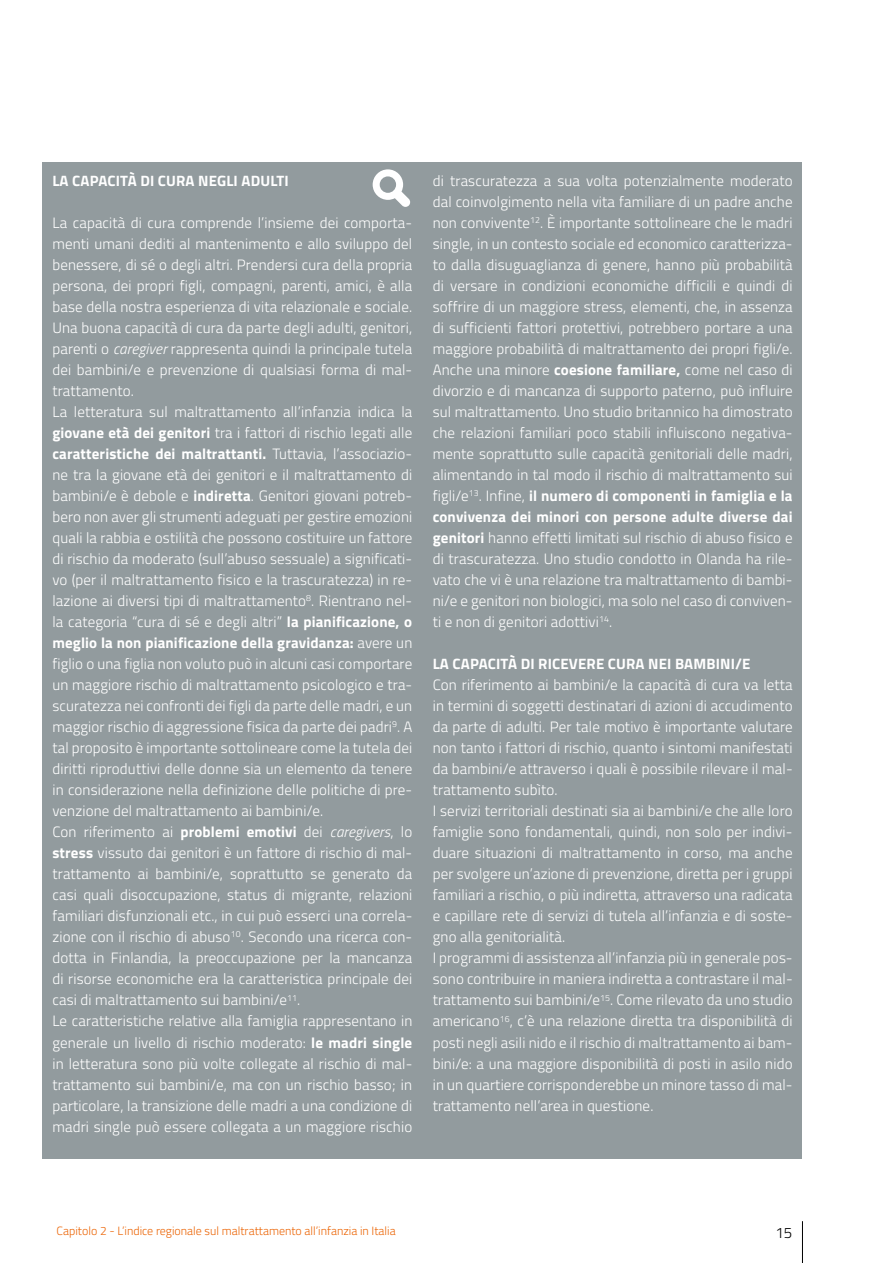
<style>
.page{position:relative;width:893px;height:1263px;background:#fff}
.page>*{position:absolute;margin:0;border:0;box-sizing:border-box;transform-origin:0 0}
.t1{font:300 15px/21px "Titillium Web";letter-spacing:.01em;color:#fff}
.t2{font:700 15px "Titillium Web";letter-spacing:.01em;color:#fff}
.t3{font:300 15px "Titillium Web";color:#000}
.t4{font:300 12px "Titillium Web";color:#ec6608}
.s1{font-style:italic}
.s2{font-weight:700}
</style>
<div class="page">
<hr style="left:802px;top:1221px;width:1px;height:42px;background:#000">
<div style="left:43px;top:162px;width:759px;height:997px;background:#929b9e"></div>
<svg style="left:373px;top:169px;width:38px;height:38px"></svg>
<p class="t2" style="left:52px;top:170px;width:238px">LA CAPACITÀ DI CURA NEGLI ADULTI</p>
<p class="t1" style="left:52px;top:212px;width:361px">La capacità di cura comprende l’insieme dei comporta&shy;menti umani dediti al mantenimento e allo sviluppo del benessere, di sé o degli altri. Prendersi cura della propria persona, dei propri figli, compagni, parenti, amici, è alla base della nostra esperienza di vita relazionale e sociale.<br>Una buona capacità di cura da parte degli adulti, genitori, parenti o <span class="s1">caregiver</span> rappresenta quindi la principale tutela dei bambini/e e prevenzione di qualsiasi forma di mal&shy;trattamento.<br>La letteratura sul maltrattamento all’infanzia indica la <span class="s2">giovane età dei genitori</span> tra i fattori di rischio legati alle <span class="s2">caratteristiche dei maltrattanti.</span> Tuttavia, l’associazio&shy;ne tra la giovane età dei genitori e il maltrattamento di bambini/e è debole e <span class="s2">indiretta</span>. Genitori giovani potreb&shy;bero non aver gli strumenti adeguati per gestire emozioni quali la rabbia e ostilità che possono costituire un fattore di rischio da moderato (sull’abuso sessuale) a significati&shy;vo (per il maltrattamento fisico e la trascuratezza) in re&shy;lazione ai diversi tipi di maltrattamento<sup>8</sup>. Rientrano nel&shy;la categoria “cura di sé e degli altri” <span class="s2">la pianificazione, o meglio la non pianificazione della gravidanza:</span> avere un figlio o una figlia non voluto può in alcuni casi comportare un maggiore rischio di maltrattamento psicologico e tra&shy;scuratezza nei confronti dei figli da parte delle madri, e un maggior rischio di aggressione fisica da parte dei padri<sup>9</sup>. A tal proposito è importante sottolineare come la tutela dei diritti riproduttivi delle donne sia un elemento da tenere in considerazione nella definizione delle politiche di pre&shy;venzione del maltrattamento ai bambini/e.<br>Con riferimento ai <span class="s2">problemi emotivi</span> dei <span class="s1">caregivers</span>, lo <span class="s2">stress</span> vissuto dai genitori è un fattore di rischio di mal&shy;trattamento ai bambini/e, soprattutto se generato da casi quali disoccupazione, status di migrante, relazioni familiari disfunzionali etc., in cui può esserci una correla&shy;zione con il rischio di abuso<sup>10</sup>. Secondo una ricerca con&shy;dotta in Finlandia, la preoccupazione per la mancanza di risorse economiche era la caratteristica principale dei casi di maltrattamento sui bambini/e<sup>11</sup>.<br>Le caratteristiche relative alla famiglia rappresentano in generale un livello di rischio moderato: <span class="s2">le madri single </span>in letteratura sono più volte collegate al rischio di mal&shy;trattamento sui bambini/e, ma con un rischio basso; in particolare, la transizione delle madri a una condizione di madri single può essere collegata a un maggiore rischio</p>
<p class="t1" style="left:433px;top:170px;width:361px;text-align:justify">di trascuratezza a sua volta potenzialmente moderato dal coinvolgimento nella vita familiare di un padre anche non convivente<sup>12</sup>. È importante sottolineare che le madri single, in un contesto sociale ed economico caratterizza&shy;to dalla disuguaglianza di genere, hanno più probabilità di versare in condizioni economiche difficili e quindi di soffrire di un maggiore stress, elementi, che, in assenza di sufficienti fattori protettivi, potrebbero portare a una maggiore probabilità di maltrattamento dei propri figli/e.<br>Anche una minore <span class="s2">coesione familiare,</span> come nel caso di divorzio e di mancanza di supporto paterno, può influire sul maltrattamento. Uno studio britannico ha dimostrato che relazioni familiari poco stabili influiscono negativa&shy;mente soprattutto sulle capacità genitoriali delle madri, alimentando in tal modo il rischio di maltrattamento sui figli/e<sup>13</sup>. Infine, <span class="s2">il numero di componenti in famiglia e la convivenza dei minori con persone adulte diverse dai genitori</span> hanno effetti limitati sul rischio di abuso fisico e di trascuratezza. Uno studio condotto in Olanda ha rile&shy;vato che vi è una relazione tra maltrattamento di bambi&shy;ni/e e genitori non biologici, ma solo nel caso di conviven&shy;ti e non di genitori adottivi<sup>14</sup>.</p>
<p class="t2" style="left:433px;top:653px;width:319px">LA CAPACITÀ DI RICEVERE CURA NEI BAMBINI/E</p>
<p class="t1" style="left:433px;top:674px;width:361px">Con riferimento ai bambini/e la capacità di cura va letta in termini di soggetti destinatari di azioni di accudimento da parte di adulti. Per tale motivo è importante valutare non tanto i fattori di rischio, quanto i sintomi manifestati da bambini/e attraverso i quali è possibile rilevare il mal&shy;trattamento subìto.<br>I servizi territoriali destinati sia ai bambini/e che alle loro famiglie sono fondamentali, quindi, non solo per indivi&shy;duare situazioni di maltrattamento in corso, ma anche per svolgere un’azione di prevenzione, diretta per i gruppi familiari a rischio, o più indiretta, attraverso una radicata e capillare rete di servizi di tutela all’infanzia e di soste&shy;gno alla genitorialità.<br>I programmi di assistenza all’infanzia più in generale pos&shy;sono contribuire in maniera indiretta a contrastare il mal&shy;trattamento sui bambini/e<sup>15</sup>. Come rilevato da uno studio americano<sup>16</sup>, c’è una relazione diretta tra disponibilità di posti negli asili nido e il rischio di maltrattamento ai bam&shy;bini/e: a una maggiore disponibilità di posti in asilo nido in un quartiere corrisponderebbe un minore tasso di mal&shy;trattamento nell’area in questione.</p>
<p class="t4" style="left:57px;top:1222px;width:341px">Capitolo 2 - L’indice regionale sul maltrattamento all’infanzia in Italia</p>
<p class="t3" style="left:775px;top:1222px;width:18px">15</p>
</div>
